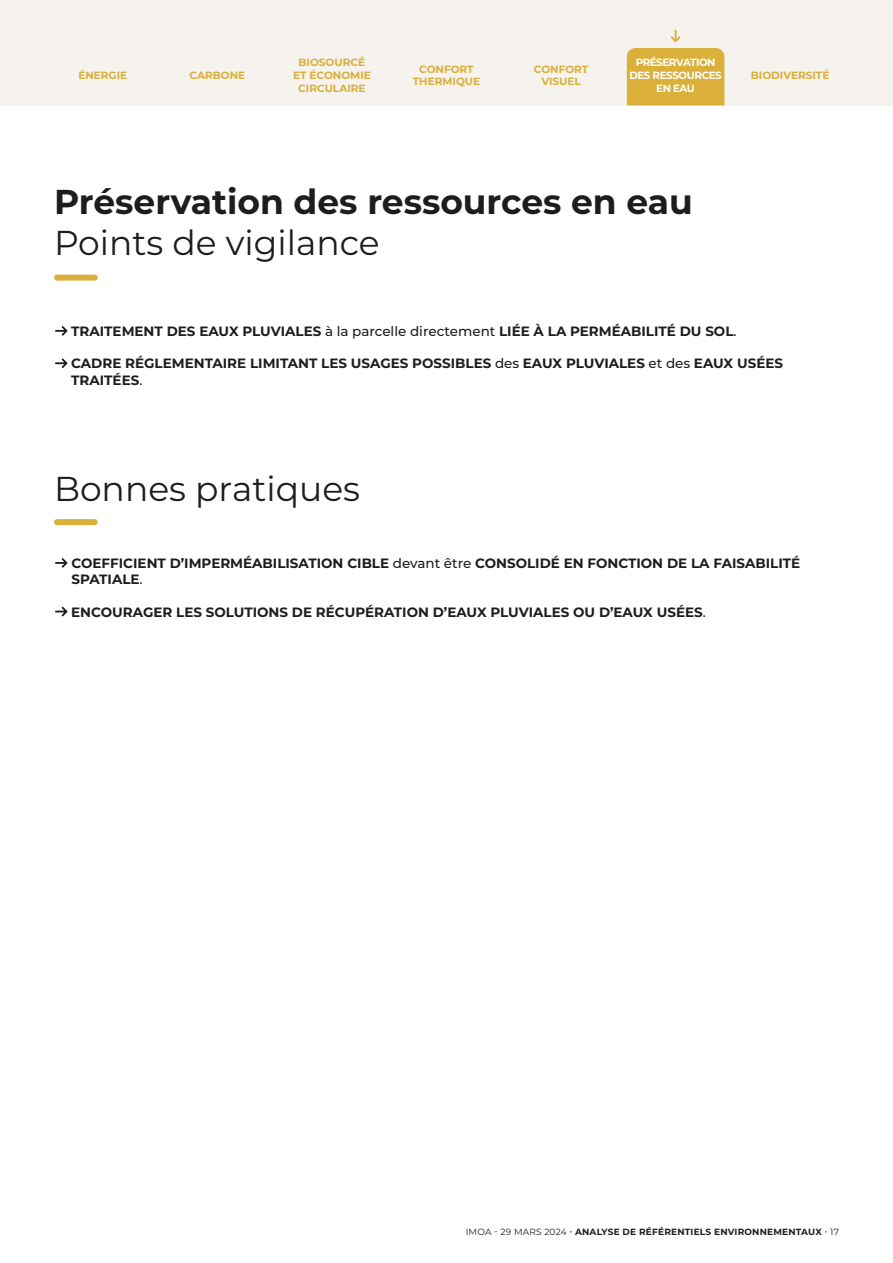
<style>
.page{position:relative;width:893px;height:1263px;background:#fff}
.page>*{position:absolute;margin:0;border:0;box-sizing:border-box;transform-origin:0 0}
.t1{font:34.5px "Montserrat";color:#1d1d1b}
.t2{font:700 34.5px "Montserrat";color:#1d1d1b}
.t3{font:700 13.5px/16.2px "Montserrat";color:#1d1d1b}
.t4{font:700 10.5px/12.6px "Montserrat";color:#daaf3a;text-align:center}
.t5{font:700 10.5px/12.6px "Montserrat";letter-spacing:-.04em;color:#fff;text-align:center}
.t6{font:700 9px "Montserrat";letter-spacing:.02em;color:#1d1d1b}
.s1{font-weight:500}
.s2{font-weight:400}
</style>
<div class="page">
<div style="left:57px;top:275px;width:38px;height:6px;background:#daaf3a"></div>
<div style="left:57px;top:519px;width:38px;height:6px;background:#daaf3a"></div>
<svg style="left:55px;top:326px;width:12px;height:10px"></svg>
<svg style="left:55px;top:358px;width:12px;height:10px"></svg>
<svg style="left:55px;top:558px;width:12px;height:10px"></svg>
<svg style="left:55px;top:607px;width:12px;height:9px"></svg>
<div style="left:0;top:0;width:893px;height:105px;background:#f6f2ed"></div>
<div style="left:627px;top:48px;width:97px;height:57px;background:#daaf3a"></div>
<svg style="left:671px;top:30px;width:9px;height:12px"></svg>
<p class="t4" style="left:78px;top:69px;width:50px">ÉNERGIE</p>
<p class="t4" style="left:189px;top:69px;width:57px">CARBONE</p>
<p class="t4" style="left:293px;top:56px;width:79px">BIOSOURCÉ<br>ET ÉCONOMIE<br>CIRCULAIRE</p>
<p class="t4" style="left:413px;top:62px;width:69px">CONFORT<br>THERMIQUE</p>
<p class="t4" style="left:534px;top:62px;width:56px">CONFORT<br>VISUEL</p>
<p class="t5" style="left:629px;top:56px;width:94px">PRÉSERVATION<br>DES RESSOURCES<br>EN EAU</p>
<p class="t4" style="left:751px;top:69px;width:80px">BIODIVERSITÉ</p>
<h1 class="t2" style="left:54px;top:177px;width:640px">Préservation des ressources en eau</h1>
<h1 class="t1" style="left:54px;top:219px;width:327px">Points de vigilance</h1>
<p class="t3" style="left:71px;top:322px;width:667px">TRAITEMENT DES EAUX PLUVIALES <span class="s1">à la parcelle directement</span> LIÉE À LA PERMÉABILITÉ DU SOL<span class="s1">.</span></p>
<p class="t3" style="left:71px;top:355px;width:713px">CADRE RÉGLEMENTAIRE LIMITANT LES USAGES POSSIBLES <span class="s1">des</span> EAUX PLUVIALES <span class="s1">et des</span> EAUX USÉES<br>TRAITÉES<span class="s1">.</span></p>
<h1 class="t1" style="left:54px;top:465px;width:308px">Bonnes pratiques</h1>
<p class="t3" style="left:71px;top:554px;width:730px">COEFFICIENT D’IMPERMÉABILISATION CIBLE <span class="s1">devant être</span> CONSOLIDÉ EN FONCTION DE LA FAISABILITÉ<br>SPATIALE<span class="s1">.</span></p>
<p class="t3" style="left:71px;top:603px;width:636px">ENCOURAGER LES SOLUTIONS DE RÉCUPÉRATION D’EAUX PLUVIALES OU D’EAUX USÉES<span class="s1">.</span></p>
<p class="t6" style="left:466px;top:1225px;width:375px"><span class="s2">IMOA - 29 MARS 2024 •</span> ANALYSE DE RÉFÉRENTIELS ENVIRONNEMENTAUX <span class="s2">• 17</span></p>
</div>
